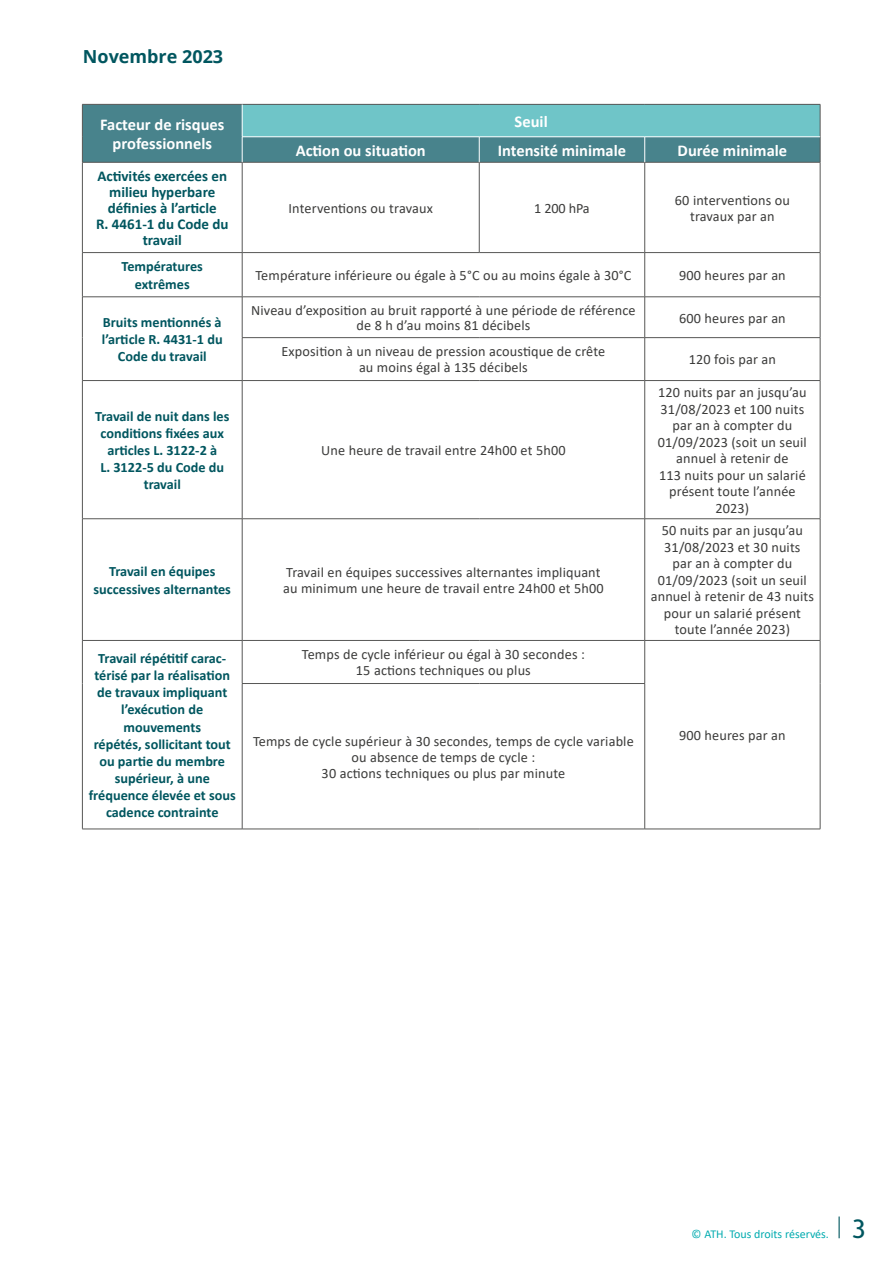
<style>
.page{position:relative;width:893px;height:1263px;background:#fff}
.page>*{position:absolute;margin:0;border:0;box-sizing:border-box;transform-origin:0 0}
.t1{font:27.45px "Alber";color:#00565f}
.t2{font:700 18px "Open Sans";color:#00565f}
.t3{font:700 16.5px/19.8px "Calibri";color:#fff;text-align:center}
.t4{font:700 15px/16px "Calibri";color:#00565f;text-align:center}
.t5{font:14.25px/16.5px "Calibri";letter-spacing:.01em;color:#3c3c3b;text-align:center}
.t6{font:700 14.25px/17.1px "Calibri";color:#00565f;text-align:center}
.t7{font:12px "Calibri";color:#00abaf}
</style>
<div class="page">
<svg style="left:243px;top:163px;width:577px;height:217px"></svg>
<svg style="left:243px;top:519px;width:577px;height:121px"></svg>
<svg style="left:243px;top:641px;width:577px;height:188px"></svg>
<hr style="left:82px;top:162px;width:160px;height:1px;background:#575756">
<hr style="left:82px;top:162px;width:1px;height:90px;background:#575756">
<hr style="left:242px;top:162px;width:237px;height:1px;background:#575756">
<hr style="left:242px;top:162px;width:1px;height:90px;background:#575756">
<hr style="left:479px;top:162px;width:166px;height:1px;background:#575756">
<hr style="left:479px;top:162px;width:1px;height:90px;background:#575756">
<hr style="left:645px;top:162px;width:175px;height:1px;background:#575756">
<hr style="left:644px;top:162px;width:1px;height:90px;background:#575756">
<hr style="left:820px;top:162px;width:1px;height:90px;background:#575756">
<hr style="left:82px;top:252px;width:160px;height:1px;background:#575756">
<hr style="left:82px;top:253px;width:1px;height:44px;background:#575756">
<hr style="left:242px;top:252px;width:237px;height:1px;background:#575756">
<hr style="left:242px;top:253px;width:1px;height:44px;background:#575756">
<hr style="left:479px;top:252px;width:166px;height:1px;background:#575756">
<hr style="left:645px;top:252px;width:175px;height:1px;background:#575756">
<hr style="left:644px;top:253px;width:1px;height:44px;background:#575756">
<hr style="left:820px;top:253px;width:1px;height:44px;background:#575756">
<hr style="left:82px;top:297px;width:160px;height:1px;background:#575756">
<hr style="left:82px;top:297px;width:1px;height:41px;background:#575756">
<hr style="left:242px;top:297px;width:237px;height:1px;background:#575756">
<hr style="left:242px;top:297px;width:1px;height:40px;background:#575756">
<hr style="left:479px;top:297px;width:166px;height:1px;background:#575756">
<hr style="left:645px;top:297px;width:175px;height:1px;background:#575756">
<hr style="left:644px;top:297px;width:1px;height:40px;background:#575756">
<hr style="left:820px;top:297px;width:1px;height:40px;background:#575756">
<hr style="left:82px;top:338px;width:1px;height:42px;background:#575756">
<hr style="left:242px;top:337px;width:237px;height:1px;background:#575756">
<hr style="left:242px;top:338px;width:1px;height:42px;background:#575756">
<hr style="left:479px;top:337px;width:166px;height:1px;background:#575756">
<hr style="left:645px;top:337px;width:175px;height:1px;background:#575756">
<hr style="left:644px;top:338px;width:1px;height:42px;background:#575756">
<hr style="left:820px;top:338px;width:1px;height:42px;background:#575756">
<hr style="left:82px;top:380px;width:160px;height:1px;background:#575756">
<hr style="left:82px;top:381px;width:1px;height:138px;background:#575756">
<hr style="left:242px;top:380px;width:237px;height:1px;background:#575756">
<hr style="left:242px;top:381px;width:1px;height:138px;background:#575756">
<hr style="left:479px;top:380px;width:166px;height:1px;background:#575756">
<hr style="left:645px;top:380px;width:175px;height:1px;background:#575756">
<hr style="left:644px;top:381px;width:1px;height:138px;background:#575756">
<hr style="left:820px;top:381px;width:1px;height:138px;background:#575756">
<hr style="left:82px;top:518px;width:160px;height:1px;background:#575756">
<hr style="left:82px;top:519px;width:1px;height:121px;background:#575756">
<hr style="left:242px;top:518px;width:237px;height:1px;background:#575756">
<hr style="left:242px;top:519px;width:1px;height:121px;background:#575756">
<hr style="left:479px;top:518px;width:166px;height:1px;background:#575756">
<hr style="left:645px;top:518px;width:175px;height:1px;background:#575756">
<hr style="left:644px;top:519px;width:1px;height:121px;background:#575756">
<hr style="left:820px;top:519px;width:1px;height:121px;background:#575756">
<hr style="left:82px;top:640px;width:160px;height:1px;background:#575756">
<hr style="left:82px;top:641px;width:1px;height:42px;background:#575756">
<hr style="left:242px;top:640px;width:237px;height:1px;background:#575756">
<hr style="left:242px;top:641px;width:1px;height:42px;background:#575756">
<hr style="left:479px;top:640px;width:166px;height:1px;background:#575756">
<hr style="left:645px;top:640px;width:175px;height:1px;background:#575756">
<hr style="left:644px;top:641px;width:1px;height:42px;background:#575756">
<hr style="left:820px;top:641px;width:1px;height:42px;background:#575756">
<hr style="left:82px;top:683px;width:1px;height:146px;background:#575756">
<hr style="left:242px;top:683px;width:237px;height:1px;background:#575756">
<hr style="left:242px;top:684px;width:1px;height:145px;background:#575756">
<hr style="left:479px;top:683px;width:166px;height:1px;background:#575756">
<hr style="left:644px;top:684px;width:1px;height:145px;background:#575756">
<hr style="left:820px;top:683px;width:1px;height:146px;background:#575756">
<hr style="left:82px;top:829px;width:160px;height:1px;background:#575756">
<hr style="left:242px;top:829px;width:237px;height:1px;background:#575756">
<hr style="left:479px;top:829px;width:166px;height:1px;background:#575756">
<hr style="left:645px;top:829px;width:175px;height:1px;background:#575756">
<svg style="left:82px;top:104px;width:739px;height:58px;background:#5ba0a6"></svg>
<hr style="left:838px;top:1216px;width:2px;height:22px;background:#00565f">
<p class="t2" style="left:83px;top:43px;width:142px">Novembre 2023</p>
<p class="t3" style="left:100px;top:114px;width:126px">Facteur de risques professionnels</p>
<p class="t3" style="left:515px;top:111px;width:35px">Seuil</p>
<p class="t3" style="left:296px;top:140px;width:132px">Action ou situation</p>
<p class="t3" style="left:498px;top:140px;width:130px">Intensité minimale</p>
<p class="t3" style="left:678px;top:140px;width:111px">Durée minimale</p>
<p class="t4" style="left:96px;top:168px;width:134px">Activités exercées en milieu hyperbare définies à l’article<br>R. 4461-1 du Code du travail</p>
<p class="t5" style="left:289px;top:199px;width:146px">Interventions ou travaux</p>
<p class="t5" style="left:534px;top:199px;width:57px">1 200 hPa</p>
<p class="t5" style="left:675px;top:191px;width:116px">60 interventions ou travaux par an</p>
<p class="t6" style="left:122px;top:258px;width:83px">Températures extrêmes</p>
<p class="t5" style="left:255px;top:267px;width:377px">Température inférieure ou égale à 5°C ou au moins égale à 30°C</p>
<p class="t5" style="left:679px;top:267px;width:108px">900 heures par an</p>
<p class="t6" style="left:102px;top:313px;width:122px">Bruits mentionnés à l’article R. 4431-1 du<br>Code du travail</p>
<p class="t5" style="left:251px;top:302px;width:386px;line-height:15px">Niveau d’exposition au bruit rapporté à une période de référence de 8 h d’au moins 81 décibels</p>
<p class="t5" style="left:679px;top:309px;width:108px">600 heures par an</p>
<p class="t5" style="left:282px;top:343px;width:325px;line-height:16px">Exposition à un niveau de pression acoustique de crête au moins égal à 135 décibels</p>
<p class="t5" style="left:689px;top:351px;width:89px">120 fois par an</p>
<p class="t6" style="left:95px;top:407px;width:136px">Travail de nuit dans les conditions fixées aux articles L. 3122-2 à<br>L. 3122-5 du Code du travail</p>
<p class="t5" style="left:321px;top:442px;width:246px">Une heure de travail entre 24h00 et 5h00</p>
<p class="t6" style="left:94px;top:563px;width:139px">Travail en équipes successives alternantes</p>
<p class="t5" style="left:283px;top:564px;width:322px;line-height:16px;text-align:left">Travail en équipes successives alternantes impliquant au minimum une heure de travail entre 24h00 et 5h00</p>
<p class="t6" style="left:89px;top:650px;width:148px">Travail répétitif carac&shy;térisé par la réalisation de travaux impliquant l’exécution de mouvements<br>répétés, sollicitant tout ou partie du membre supérieur, à une fréquence élevée et sous cadence contrainte</p>
<p class="t5" style="left:302px;top:646px;width:285px;line-height:16px">Temps de cycle inférieur ou égal à 30 secondes :<br>15 actions techniques ou plus</p>
<p class="t5" style="left:253px;top:732px;width:382px;line-height:16px">Temps de cycle supérieur à 30 secondes, temps de cycle variable ou absence de temps de cycle :<br>30 actions techniques ou plus par minute</p>
<p class="t5" style="left:658px;top:384px;width:150px">120 nuits par an jusqu’au<br>31/08/2023 et 100 nuits par an à compter du<br>01/09/2023 (soit un seuil annuel à retenir de<br>113 nuits pour un salarié présent toute l’année<br>2023)</p>
<p class="t5" style="left:651px;top:522px;width:165px">50 nuits par an jusqu’au<br>31/08/2023 et 30 nuits<br>par an à compter du<br>01/09/2023 (soit un seuil annuel à retenir de 43 nuits pour un salarié présent toute l’année 2023)</p>
<p class="t5" style="left:679px;top:727px;width:108px">900 heures par an</p>
<p class="t7" style="left:692px;top:1226px;width:139px">© ATH. Tous droits réservés.</p>
<h1 class="t1" style="left:851px;top:1212px;width:16px">3</h1>
</div>
